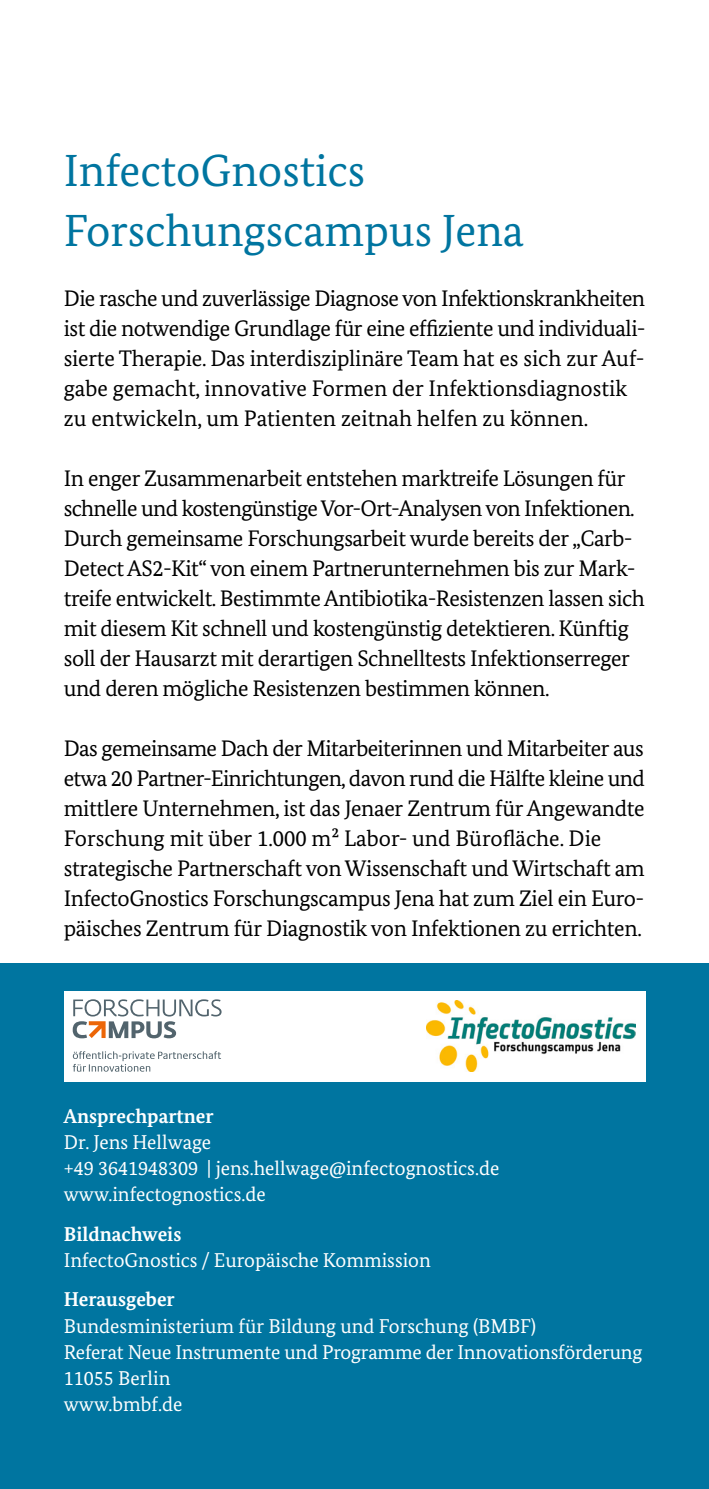
<style>
.page{position:relative;width:709px;height:1489px;background:#fff}
.page>*{position:absolute;margin:0;border:0;box-sizing:border-box;transform-origin:0 0}
.t1{font:45px/60px "Bundes Serif";color:#0075a0}
.t2{font:22.5px/30px "Bundes Serif";letter-spacing:-.02em;color:#000}
.t3{font:20px/26.2px "Bundes Serif";color:#fff}
.t4{font:700 20px "Bundes Serif";color:#fff}
</style>
<div class="page">
<div style="left:0;top:962px;width:709px;height:526px;background:#0075a0"></div>
<div style="left:64px;top:991px;width:581px;height:90px;background:#fff"></div>
<img style="left:426px;top:1000px;width:209px;height:71px">
<svg style="left:73px;top:1051px;width:148px;height:20px"></svg>
<svg style="left:73px;top:999px;width:148px;height:39px"></svg>
<h1 class="t1" style="left:64px;top:140px;width:461px">InfectoGnostics<br>Forschungscampus Jena</h1>
<p class="t2" style="left:64px;top:283px;width:583px">Die rasche und zuverlässige Diagnose von Infektionskrankheiten ist die notwendige Grundlage für eine effiziente und individuali&shy;sierte Therapie. Das interdisziplinäre Team hat es sich zur Auf&shy;gabe gemacht, innovative Formen der Infektionsdiagnostik zu entwickeln, um Patienten zeitnah helfen zu können.</p>
<p class="t2" style="left:64px;top:463px;width:582px">In enger Zusammenarbeit entstehen marktreife Lösungen für schnelle und kostengünstige Vor-Ort-Analysen von Infektionen.<br>Durch gemeinsame Forschungsarbeit wurde bereits der „Carb-Detect AS2-Kit“ von einem Partnerunternehmen bis zur Mark&shy;treife entwickelt. Bestimmte Antibiotika-Resistenzen lassen sich mit diesem Kit schnell und kostengünstig detektieren. Künftig soll der Hausarzt mit derartigen Schnelltests Infektionserreger und deren mögliche Resistenzen bestimmen können.</p>
<p class="t2" style="left:64px;top:733px;width:582px">Das gemeinsame Dach der Mitarbeiterinnen und Mitarbeiter aus etwa 20 Partner-Einrichtungen, davon rund die Hälfte kleine und mittlere Unternehmen, ist das Jenaer Zentrum für Angewandte Forschung mit über 1.000 m² Labor- und Bürofläche. Die strategische Partnerschaft von Wissenschaft und Wirtschaft am InfectoGnostics Forschungscampus Jena hat zum Ziel ein Euro&shy;päisches Zentrum für Diagnostik von Infektionen zu errichten.</p>
<p class="t4" style="left:64px;top:1103px;width:151px">Ansprechpartner</p>
<p class="t3" style="left:64px;top:1128px;width:437px">Dr. Jens Hellwage<br>+49 3641948309 | jens.hellwage@infectognostics.de www.infectognostics.de</p>
<p class="t4" style="left:64px;top:1221px;width:119px">Bildnachweis</p>
<p class="t3" style="left:64px;top:1246px;width:368px">InfectoGnostics / Europäische Kommission</p>
<p class="t4" style="left:64px;top:1287px;width:112px">Herausgeber</p>
<p class="t3" style="left:64px;top:1312px;width:580px">Bundesministerium für Bildung und Forschung (BMBF)<br>Referat Neue Instrumente und Programme der Innovationsförderung 11055 Berlin<br>www.bmbf.de</p>
</div>
